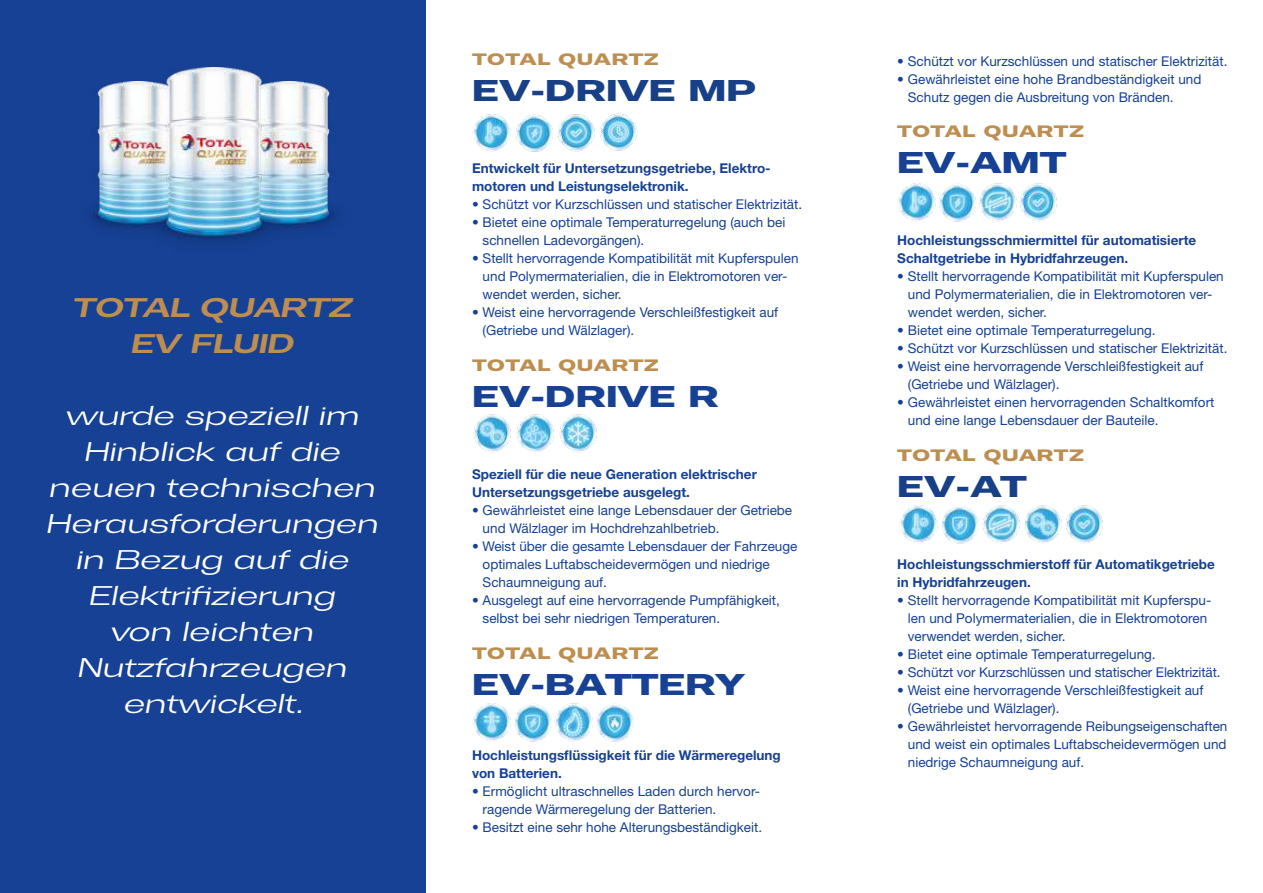
<style>
.page{position:relative;width:1263px;height:893px;background:#fff}
.page>*{position:absolute;margin:0;border:0;box-sizing:border-box;transform-origin:0 0}
.t1{font:800 expanded 30px "Trivia Gothic X";color:#164194}
.t2{font:800 expanded 30px "Trivia Gothic X";color:#184087}
.t3{font:italic 300 27px/36px "Trivia Gothic X Exp";letter-spacing:-.05em;color:#fff;text-align:center}
.t4{font:italic 700 27px/36px "Trivia Gothic X Exp";letter-spacing:-.04em;color:#bd8e50;text-align:center}
.t5{font:800 expanded 16.5px "Trivia Gothic X";letter-spacing:.03em;color:#bd8e50}
.t6{font:13.5px/18px "Helvetica Neue LT Std";color:#164194}
.t7{font:700 13.5px/18px "Helvetica Neue LT Std";color:#164194}
</style>
<div class="page">
<img style="left:519px;top:704px;width:26px;height:38px">
<img style="left:601px;top:704px;width:33px;height:38px">
<img style="left:473px;top:114px;width:33px;height:38px">
<img style="left:473px;top:703px;width:46px;height:38px">
<img style="left:545px;top:703px;width:56px;height:38px">
<img style="left:506px;top:114px;width:42px;height:38px">
<img style="left:473px;top:414px;width:34px;height:38px">
<img style="left:507px;top:414px;width:43px;height:38px">
<img style="left:550px;top:414px;width:47px;height:38px">
<img style="left:548px;top:114px;width:42px;height:38px">
<img style="left:590px;top:113px;width:47px;height:38px">
<div style="left:0;top:0;width:425px;height:893px;background:#164194"></div>
<img style="left:91px;top:82px;width:46px;height:148px">
<img style="left:290px;top:82px;width:47px;height:148px">
<img style="left:137px;top:67px;width:153px;height:177px">
<img style="left:944px;top:184px;width:25px;height:38px">
<img style="left:946px;top:506px;width:27px;height:38px">
<img style="left:898px;top:183px;width:46px;height:38px">
<img style="left:900px;top:505px;width:46px;height:38px">
<img style="left:969px;top:183px;width:41px;height:38px">
<img style="left:973px;top:505px;width:42px;height:38px">
<img style="left:1010px;top:183px;width:47px;height:38px">
<img style="left:1015px;top:505px;width:41px;height:38px">
<img style="left:1056px;top:505px;width:47px;height:38px">
<h2 class="t4" style="left:73px;top:290px;width:281px">TOTAL QUARTZ<br>EV FLUID</h2>
<h2 class="t3" style="left:46px;top:399px;width:335px">wurde speziell im<br>Hinblick auf die neuen technischen<br>Herausforderungen in Bezug auf die<br>Elektrifizierung<br>von leichten<br>Nutzfahrzeugen entwickelt.</h2>
<p class="t5" style="left:472px;top:50px;width:188px">TOTAL QUARTZ</p>
<h1 class="t2" style="left:472px;top:73px;width:286px">EV-DRIVE MP</h1>
<p class="t7" style="left:472px;top:159px;width:300px">Entwickelt für Untersetzungsgetriebe, Elektro&shy;motoren und Leistungselektronik.</p>
<p class="t6" style="left:472px;top:195px;width:332px">• Schützt vor Kurzschlüssen und statischer Elektrizität.</p>
<p class="t6" style="left:483px;top:213px;width:304px;text-indent:-11px">• Bietet eine optimale Temperaturregelung (auch bei schnellen Ladevorgängen).</p>
<p class="t6" style="left:483px;top:249px;width:317px;text-indent:-11px">• Stellt hervorragende Kompatibilität mit Kupferspulen und Polymermaterialien, die in Elektromotoren ver&shy;wendet werden, sicher.</p>
<p class="t6" style="left:483px;top:303px;width:297px;text-indent:-11px">• Weist eine hervorragende Verschleißfestigkeit auf (Getriebe und Wälzlager).</p>
<p class="t5" style="left:472px;top:356px;width:188px">TOTAL QUARTZ</p>
<h1 class="t1" style="left:472px;top:379px;width:248px">EV-DRIVE R</h1>
<p class="t7" style="left:472px;top:465px;width:286px">Speziell für die neue Generation elektrischer<br>Untersetzungsgetriebe ausgelegt.</p>
<p class="t6" style="left:483px;top:501px;width:311px;text-indent:-11px">• Gewährleistet eine lange Lebensdauer der Getriebe und Wälzlager im Hochdrehzahlbetrieb.</p>
<p class="t6" style="left:483px;top:537px;width:316px;text-indent:-11px">• Weist über die gesamte Lebensdauer der Fahrzeuge optimales Luftabscheidevermögen und niedrige<br>Schaumneigung auf.</p>
<p class="t6" style="left:483px;top:591px;width:299px;text-indent:-11px">• Ausgelegt auf eine hervorragende Pumpfähigkeit, selbst bei sehr niedrigen Temperaturen.</p>
<p class="t5" style="left:472px;top:644px;width:188px">TOTAL QUARTZ</p>
<h1 class="t1" style="left:472px;top:667px;width:275px">EV-BATTERY</h1>
<p class="t7" style="left:472px;top:746px;width:310px">Hochleistungsflüssigkeit für die Wärmeregelung von Batterien.</p>
<p class="t6" style="left:483px;top:782px;width:277px;text-indent:-11px">• Ermöglicht ultraschnelles Laden durch hervor&shy;ragende Wärmeregelung der Batterien.</p>
<p class="t6" style="left:472px;top:818px;width:292px">• Besitzt eine sehr hohe Alterungsbeständigkeit.</p>
<p class="t6" style="left:897px;top:52px;width:332px">• Schützt vor Kurzschlüssen und statischer Elektrizität.</p>
<p class="t6" style="left:908px;top:70px;width:295px;text-indent:-11px">• Gewährleistet eine hohe Brandbeständigkeit und<br>Schutz gegen die Ausbreitung von Bränden.</p>
<p class="t5" style="left:897px;top:122px;width:188px">TOTAL QUARTZ</p>
<h1 class="t1" style="left:897px;top:145px;width:171px">EV-AMT</h1>
<p class="t7" style="left:897px;top:231px;width:300px">Hochleistungsschmiermittel für automatisierte<br>Schaltgetriebe in Hybridfahrzeugen.</p>
<p class="t6" style="left:908px;top:267px;width:317px;text-indent:-11px">• Stellt hervorragende Kompatibilität mit Kupferspulen und Polymermaterialien, die in Elektromotoren ver&shy;wendet werden, sicher.</p>
<p class="t6" style="left:897px;top:321px;width:260px">• Bietet eine optimale Temperaturregelung.</p>
<p class="t6" style="left:897px;top:339px;width:332px">• Schützt vor Kurzschlüssen und statischer Elektrizität.</p>
<p class="t6" style="left:908px;top:357px;width:297px;text-indent:-11px">• Weist eine hervorragende Verschleißfestigkeit auf (Getriebe und Wälzlager).</p>
<p class="t6" style="left:908px;top:393px;width:308px;text-indent:-11px">• Gewährleistet einen hervorragenden Schaltkomfort und eine lange Lebensdauer der Bauteile.</p>
<p class="t5" style="left:897px;top:446px;width:188px">TOTAL QUARTZ</p>
<h1 class="t2" style="left:897px;top:469px;width:131px">EV-AT</h1>
<p class="t7" style="left:897px;top:555px;width:319px">Hochleistungsschmierstoff für Automatikgetriebe in Hybridfahrzeugen.</p>
<p class="t6" style="left:908px;top:591px;width:305px;text-indent:-11px">• Stellt hervorragende Kompatibilität mit Kupferspu&shy;len und Polymermaterialien, die in Elektromotoren verwendet werden, sicher.</p>
<p class="t6" style="left:897px;top:645px;width:260px">• Bietet eine optimale Temperaturregelung.</p>
<p class="t6" style="left:897px;top:663px;width:325px">• Schützt vor Kurzschlüssen und statischer Elektrizität.</p>
<p class="t6" style="left:908px;top:681px;width:297px;text-indent:-11px">• Weist eine hervorragende Verschleißfestigkeit auf (Getriebe und Wälzlager).</p>
<p class="t6" style="left:908px;top:717px;width:321px;text-align:justify;text-indent:-11px">• Gewährleistet hervorragende Reibungseigenschaften und weist ein optimales Luftabscheidevermögen und niedrige Schaumneigung auf.</p>
</div>
